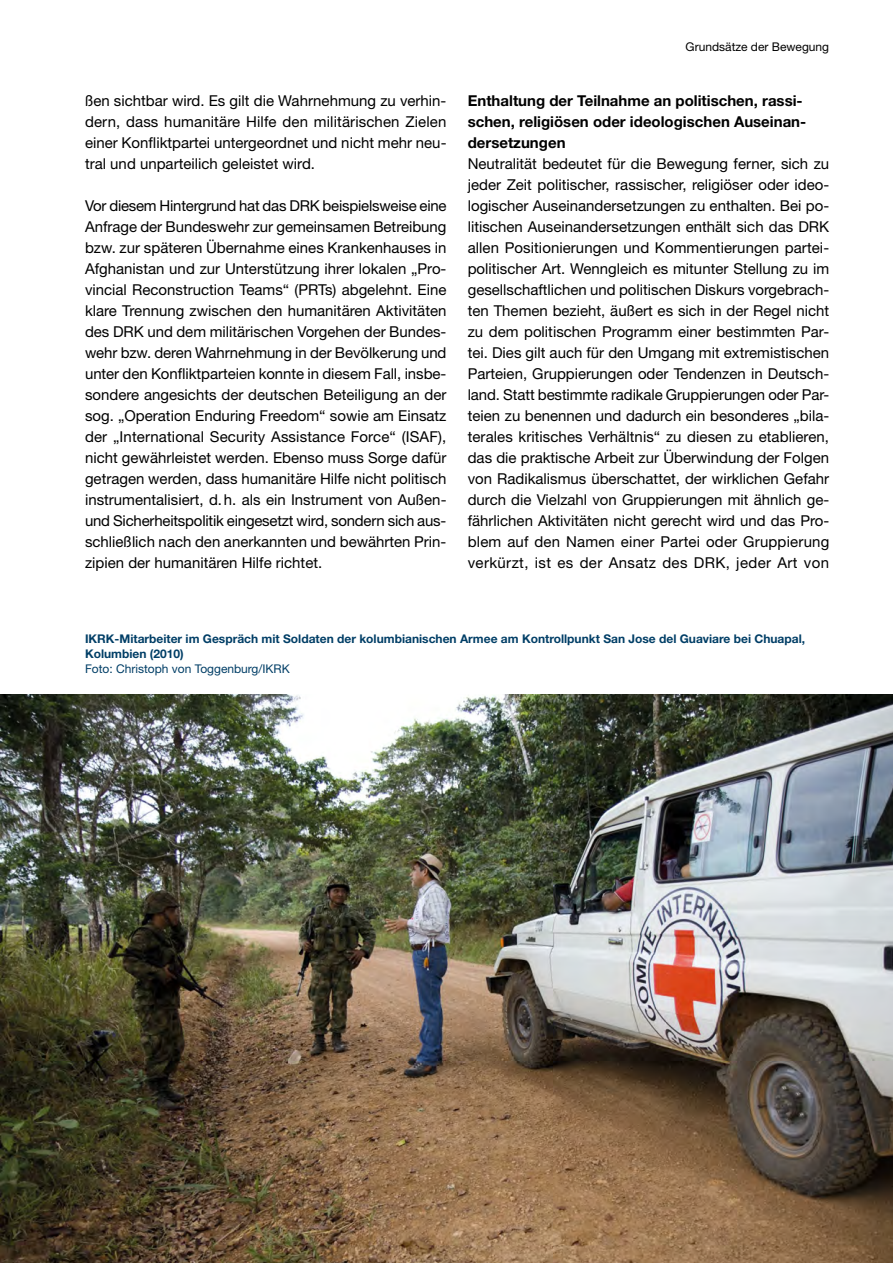
<style>
.page{position:relative;width:893px;height:1263px;background:#fff}
.page>*{position:absolute;margin:0;border:0;box-sizing:border-box;transform-origin:0 0}
.Text_Fließtext_Blocksatz_10_14_pt{font:15px/21px "Helvetica Neue LT Pro";color:#000;text-align:justify}
.Text_Fließtexheadline_10_14_pt{font:700 15px/21px "Helvetica Neue LT Pro";color:#000}
.Text_Bildunterschrift_8_10_pt{font:700 12px/15px "Helvetica Neue LT Pro";color:#003e66}
.t1{font:12px "Helvetica Neue LT Pro";color:#003e66}
.t2{font:12px "Helvetica Neue LT Pro";color:#000}
</style>
<div class="page">
<img style="left:0;top:694px;width:893px;height:569px">
<p class="Text_Fließtext_Blocksatz_10_14_pt" style="left:85px;top:90px;width:363px">ßen sichtbar wird. Es gilt die Wahrnehmung zu verhin&shy;dern, dass humanitäre Hilfe den militärischen Zielen einer Konfliktpartei untergeordnet und nicht mehr neu&shy;tral und unparteilich geleistet wird.</p>
<p class="Text_Fließtext_Blocksatz_10_14_pt" style="left:85px;top:195px;width:363px">Vor diesem Hintergrund hat das DRK beispielsweise eine Anfrage der Bundeswehr zur gemeinsamen Betreibung bzw. zur späteren Übernahme eines Krankenhauses in Afghanistan und zur Unterstützung ihrer lokalen „Pro&shy;vincial Reconstruction Teams“ (PRTs) abgelehnt. Eine klare Trennung zwischen den humanitären Aktivitäten des DRK und dem militärischen Vorgehen der Bundes&shy;wehr bzw. deren Wahrnehmung in der Bevölkerung und unter den Konfliktparteien konnte in diesem Fall, insbe&shy;sondere angesichts der deutschen Beteiligung an der sog. „Operation Enduring Freedom“ sowie am Einsatz der „International Security Assistance Force“ (ISAF), nicht gewährleistet werden. Ebenso muss Sorge dafür getragen werden, dass humanitäre Hilfe nicht politisch instrumentalisiert, d.h. als ein Instrument von Außen&shy;und Sicherheitspolitik eingesetzt wird, sondern sich aus&shy;schließlich nach den anerkannten und bewährten Prin&shy;zipien der humanitären Hilfe richtet.</p>
<p class="t2" style="left:686px;top:39px;width:145px">Grundsätze der Bewegung</p>
<h4 class="Text_Fließtexheadline_10_14_pt" style="left:468px;top:90px;width:340px">Enthaltung der Teilnahme an politischen, rassi&shy;schen, religiösen oder ideologischen Auseinan&shy;dersetzungen</h4>
<p class="Text_Fließtext_Blocksatz_10_14_pt" style="left:468px;top:153px;width:363px">Neutralität bedeutet für die Bewegung ferner, sich zu jeder Zeit politischer, rassischer, religiöser oder ideo&shy;logischer Auseinandersetzungen zu enthalten. Bei po&shy;litischen Auseinandersetzungen enthält sich das DRK allen Positionierungen und Kommentierungen partei&shy;politischer Art. Wenngleich es mitunter Stellung zu im gesellschaftlichen und politischen Diskurs vorgebrach&shy;ten Themen bezieht, äußert es sich in der Regel nicht zu dem politischen Programm einer bestimmten Par&shy;tei. Dies gilt auch für den Umgang mit extremistischen Parteien, Gruppierungen oder Tendenzen in Deutsch&shy;land. Statt bestimmte radikale Gruppierungen oder Par&shy;teien zu benennen und dadurch ein besonderes „bila&shy;terales kritisches Verhältnis“ zu diesen zu etablieren, das die praktische Arbeit zur Überwindung der Folgen von Radikalismus überschattet, der wirklichen Gefahr durch die Vielzahl von Gruppierungen mit ähnlich ge&shy;fährlichen Aktivitäten nicht gerecht wird und das Pro&shy;blem auf den Namen einer Partei oder Gruppierung verkürzt, ist es der Ansatz des DRK, jeder Art von</p>
<p class="Text_Bildunterschrift_8_10_pt" style="left:85px;top:631px;width:722px">IKRK-Mitarbeiter im Gespräch mit Soldaten der kolumbianischen Armee am Kontrollpunkt San Jose del Guaviare bei Chuapal,<br>Kolumbien (2010)</p>
<p class="t1" style="left:85px;top:661px;width:206px">Foto: Christoph von Toggenburg/IKRK</p>
</div>
